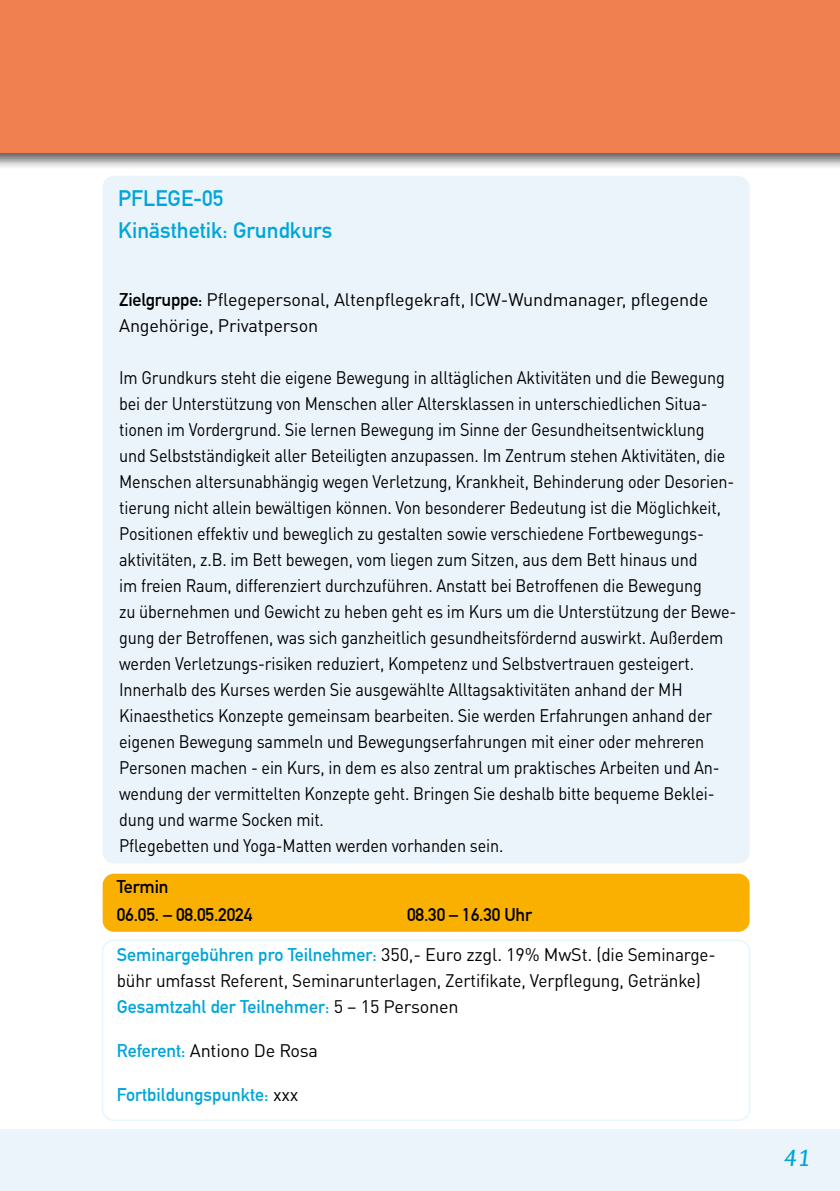
<style>
.page{position:relative;width:840px;height:1191px;background:#fff}
.page>*{position:absolute;margin:0;border:0;box-sizing:border-box;transform-origin:0 0}
.t1{font:italic 26px "Diverda Sans Com";color:#00a6d9}
.t2{font:700 22px/32px "DIN Alternate";color:#00a6d9}
.t3{font:18px/26px "DIN Pro";letter-spacing:-.01em;color:#000;scale:.9 1}
.t4{font:18px/26px "DIN Pro";letter-spacing:-.01em;color:#000}
.t5{font:700 18px "DIN Alternate";color:#00a6d9}
.t6{font:700 18px/28px "DIN Alternate";letter-spacing:-.01em;color:#000}
.s1{font-family:"DIN Alternate";font-weight:700}
.s2{font-family:"DIN Alternate";font-weight:700;color:#00a6d9}
.s3{font-family:"DIN Pro";font-weight:400;color:#000}
</style>
<div class="page">
<div style="left:0;top:0;width:839px;height:170px;background:#000;opacity:.4"></div>
<div style="left:0;top:0;width:839px;height:153px;background:#f0804f"></div>
<div style="left:0;top:1129px;width:839px;height:62px;background:#ecf4fb"></div>
<div style="left:103px;top:176px;width:646px;height:687px;background:#ecf4fb;border-radius:11px"></div>
<div style="left:102px;top:939px;width:648px;height:182px;border:2px solid #e6f5fe;border-radius:11px"></div>
<div style="left:103px;top:873px;width:646px;height:58px;background:#f9b000;border-radius:11px"></div>
<p class="t2" style="left:118px;top:181px;width:215px">PFLEGE-05<br>Kinästhetik: Grundkurs</p>
<p class="t4" style="left:119px;top:285px;width:590px"><span class="s1">Zielgruppe:</span> Pflegepersonal, Altenpflegekraft, ICW-Wundmanager, pflegende<br>Angehörige, Privatperson</p>
<p class="t3" style="left:119px;top:363px;width:687px">Im Grundkurs steht die eigene Bewegung in alltäglichen Aktivitäten und die Bewegung bei der Unterstützung von Menschen aller Altersklassen in unterschiedlichen Situa&shy;tionen im Vordergrund. Sie lernen Bewegung im Sinne der Gesundheitsentwicklung<br>und Selbstständigkeit aller Beteiligten anzupassen. Im Zentrum stehen Aktivitäten, die Menschen altersunabhängig wegen Verletzung, Krankheit, Behinderung oder Desorien&shy;tierung nicht allein bewältigen können. Von besonderer Bedeutung ist die Möglichkeit, Positionen effektiv und beweglich zu gestalten sowie verschiedene Fortbewegungs&shy;aktivitäten, z.B. im Bett bewegen, vom liegen zum Sitzen, aus dem Bett hinaus und<br>im freien Raum, differenziert durchzuführen. Anstatt bei Betroffenen die Bewegung<br>zu übernehmen und Gewicht zu heben geht es im Kurs um die Unterstützung der Bewe&shy;gung der Betroffenen, was sich ganzheitlich gesundheitsfördernd auswirkt. Außerdem werden Verletzungs-risiken reduziert, Kompetenz und Selbstvertrauen gesteigert.<br>Innerhalb des Kurses werden Sie ausgewählte Alltagsaktivitäten anhand der MH Kinaesthetics Konzepte gemeinsam bearbeiten. Sie werden Erfahrungen anhand der eigenen Bewegung sammeln und Bewegungserfahrungen mit einer oder mehreren Personen machen - ein Kurs, in dem es also zentral um praktisches Arbeiten und An&shy;wendung der vermittelten Konzepte geht. Bringen Sie deshalb bitte bequeme Beklei&shy;dung und warme Socken mit.<br>Pflegebetten und Yoga-Matten werden vorhanden sein.</p>
<p class="t6" style="left:117px;top:871px;width:137px">Termin<br>06.05. – 08.05.2024</p>
<p class="t6" style="left:407px;top:899px;width:126px">08.30 – 16.30 Uhr</p>
<p class="t4" style="left:117px;top:940px;width:600px"><span class="s2">Seminargebühren pro Teilnehmer:</span> 350,- Euro zzgl. 19% MwSt. (die Seminarge&shy;bühr umfasst Referent, Seminarunterlagen, Zertifikate, Verpflegung, Getränke)</p>
<p class="t5" style="left:117px;top:993px;width:343px">Gesamtzahl der Teilnehmer: <span class="s3">5 – 15 Personen</span></p>
<p class="t4" style="left:117px;top:1036px;width:203px"><span class="s2">Referent:</span> Antiono De Rosa</p>
<p class="t5" style="left:117px;top:1081px;width:183px">Fortbildungspunkte: <span class="s3">xxx</span></p>
<h1 class="t1" style="left:783px;top:1142px;width:28px">41</h1>
</div>
